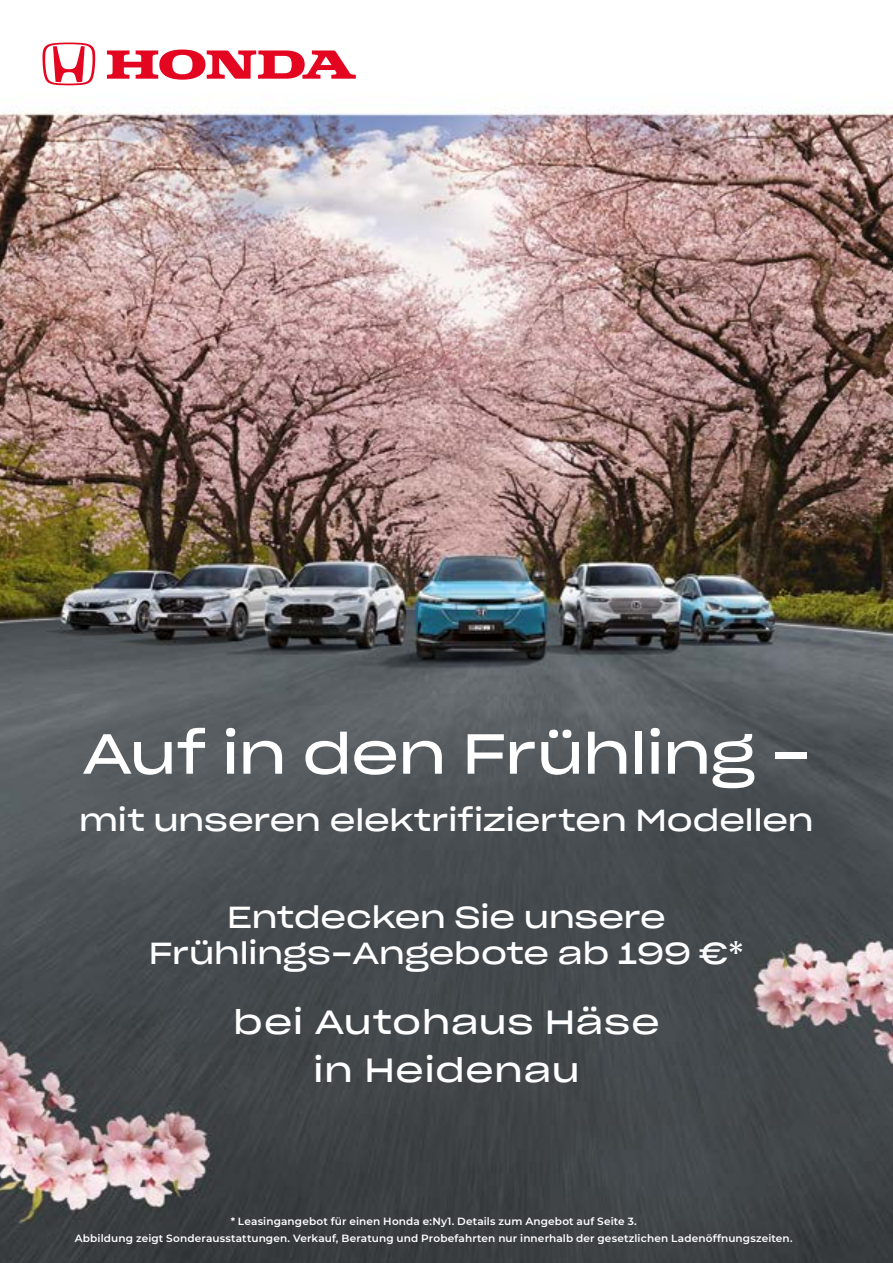
<style>
.page{position:relative;width:893px;height:1263px;background:#fff}
.page>*{position:absolute;margin:0;border:0;box-sizing:border-box;transform-origin:0 0}
.t1{font:55.5px "Sharp Grotesk Book 25";letter-spacing:-.005em;color:#fff}
.t2{font:33px/48px "Sharp Grotesk Book 25";letter-spacing:.025em;color:#fff;text-align:center}
.t3{font:30px/36px "Sharp Grotesk Book 25";letter-spacing:-.005em;color:#fff;text-align:center}
.t4{font:600 10.5px/16.8px "Montserrat";letter-spacing:.015em;color:#fff;text-align:center}
</style>
<div class="page">
<img style="left:0;top:42px;width:893px;height:1221px">
<svg style="left:107px;top:50px;width:249px;height:30px"></svg>
<svg style="left:42px;top:43px;width:53px;height:42px"></svg>
<h1 class="t1" style="left:82px;top:705px;width:730px">Auf in den Frühling -</h1>
<h3 class="t3" style="left:79px;top:799px;width:736px">mit unseren elektrifizierten Modellen</h3>
<h3 class="t3" style="left:149px;top:896px;width:597px">Entdecken Sie unsere<br>Frühlings-Angebote ab 199 €*</h3>
<h2 class="t2" style="left:233px;top:995px;width:428px">bei Autohaus Häse in Heidenau</h2>
<p class="t4" style="left:75px;top:1212px;width:719px">* Leasingangebot für einen Honda e:Ny1. Details zum Angebot auf Seite 3.<br>Abbildung zeigt Sonderausstattungen. Verkauf, Beratung und Probefahrten nur innerhalb der gesetzlichen Ladenöffnungszeiten.</p>
</div>
